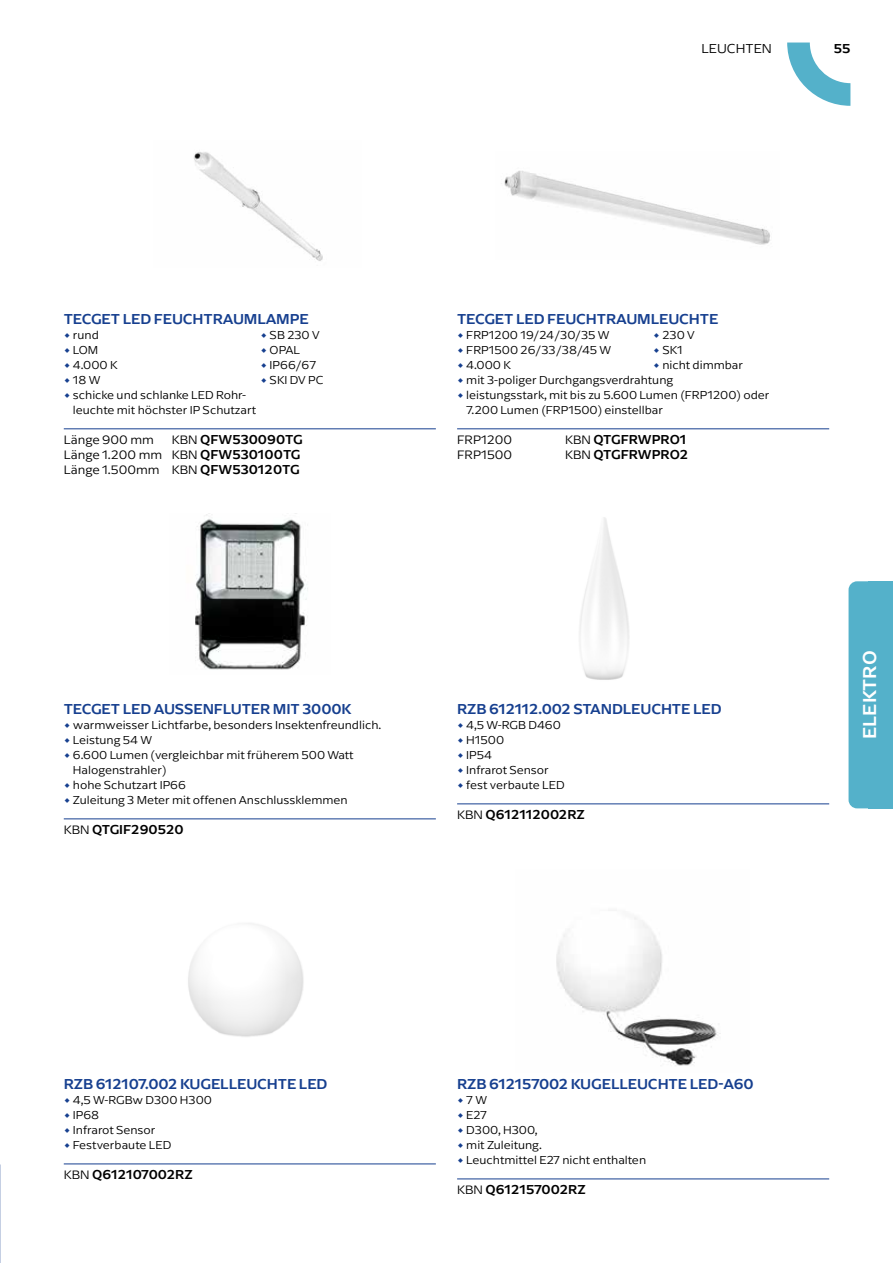
<style>
.page{position:relative;width:893px;height:1263px;background:#fff}
.page>*{position:absolute;margin:0;border:0;box-sizing:border-box;transform-origin:0 0}
.t1{font:500 19.5px "Arpona Sans";color:#fff}
.t2{font:500 15px "Arpona Sans";letter-spacing:-.01em;color:#163f8f}
.t3{font:500 13.5px "Arpona Sans";color:#000}
.t4{font:300 13.5px "Arpona Sans";color:#000}
.t5{font:300 12.75px/15px "Arpona Sans";color:#000}
.t6{font:300 12px/15px "Arpona Sans";color:#000}
.s1{font-weight:500;color:#163f8f}
.s2{font-weight:300;font-size:12.75px}
.s3{font-weight:500;font-size:13.5px}
</style>
<div class="page">
<hr style="left:64px;top:429px;width:372px;height:1px;background:#163f8f">
<hr style="left:457px;top:429px;width:372px;height:1px;background:#163f8f">
<img style="left:194px;top:152px;width:129px;height:109px">
<img style="left:504px;top:170px;width:266px;height:75px">
<hr style="left:64px;top:819px;width:372px;height:1px;background:#163f8f">
<img style="left:195px;top:514px;width:113px;height:156px">
<hr style="left:64px;top:1164px;width:372px;height:1px;background:#163f8f">
<hr style="left:457px;top:1179px;width:372px;height:1px;background:#163f8f">
<img style="left:188px;top:923px;width:116px;height:114px">
<img style="left:556px;top:917px;width:165px;height:149px">
<hr style="left:457px;top:804px;width:372px;height:1px;background:#163f8f">
<img style="left:579px;top:517px;width:50px;height:163px">
<svg style="left:787px;top:43px;width:63px;height:63px"></svg>
<div style="left:868px;top:581px;width:25px;height:227px;background:#54b1ca"></div>
<div style="left:848px;top:581px;width:41px;height:227px;background:#54b1ca;border-radius:9px"></div>
<p class="t4" style="left:701px;top:40px;width:72px">LEUCHTEN</p>
<p class="t3" style="left:834px;top:39px;width:18px">55</p>
<p class="t2" style="left:64px;top:308px;width:247px">TECGET LED FEUCHTRAUMLAMPE</p>
<p class="t6" style="left:64px;top:327px;width:37px"><span class="s1">•</span> rund</p>
<p class="t6" style="left:64px;top:342px;width:36px"><span class="s1">•</span> LOM</p>
<p class="t6" style="left:64px;top:357px;width:55px"><span class="s1">•</span> 4.000 K</p>
<p class="t6" style="left:64px;top:372px;width:38px"><span class="s1">•</span>18 W</p>
<p class="t6" style="left:73px;top:387px;width:185px;text-indent:-9px"><span class="s1">•</span> schicke und schlanke LED Rohr&shy;leuchte mit höchster IP Schutzart</p>
<p class="t5" style="left:64px;top:432px;width:92px">Länge 900 mm</p>
<p class="t3" style="left:172px;top:430px;width:132px"><span class="s2">KBN</span> QFW530090TG</p>
<p class="t5" style="left:64px;top:447px;width:238px">Länge 1.200 mm KBN <span class="s3">QFW530100TG<br></span>Länge 1.500mm KBN <span class="s3">QFW530120TG</span></p>
<p class="t6" style="left:260px;top:327px;width:61px"><span class="s1">•</span> SB 230 V</p>
<p class="t6" style="left:260px;top:342px;width:41px"><span class="s1">•</span> OPAL</p>
<p class="t6" style="left:260px;top:357px;width:57px"><span class="s1">•</span> IP66/67</p>
<p class="t6" style="left:260px;top:372px;width:65px"><span class="s1">•</span> SKI DV PC</p>
<p class="t2" style="left:457px;top:308px;width:263px">TECGET LED FEUCHTRAUMLEUCHTE</p>
<p class="t6" style="left:457px;top:327px;width:154px"><span class="s1">•</span> FRP1200 19/24/30/35 W</p>
<p class="t6" style="left:457px;top:342px;width:156px"><span class="s1">•</span> FRP1500 26/33/38/45 W</p>
<p class="t6" style="left:457px;top:357px;width:55px"><span class="s1">•</span> 4.000 K</p>
<p class="t6" style="left:457px;top:372px;width:218px"><span class="s1">•</span> mit 3-poliger Durchgangsverdrahtung</p>
<p class="t6" style="left:466px;top:387px;width:305px;text-indent:-9px"><span class="s1">•</span> leistungsstark, mit bis zu 5.600 Lumen (FRP1200) oder<br>7.200 Lumen (FRP1500) einstellbar</p>
<p class="t5" style="left:457px;top:432px;width:56px">FRP1200</p>
<p class="t3" style="left:565px;top:430px;width:123px"><span class="s2">KBN</span> QTGFRWPRO1</p>
<p class="t5" style="left:457px;top:447px;width:57px">FRP1500</p>
<p class="t3" style="left:565px;top:445px;width:125px"><span class="s2">KBN</span> QTGFRWPRO2</p>
<p class="t6" style="left:653px;top:327px;width:43px"><span class="s1">•</span> 230 V</p>
<p class="t6" style="left:653px;top:342px;width:31px"><span class="s1">•</span> SK1</p>
<p class="t6" style="left:653px;top:357px;width:91px"><span class="s1">•</span> nicht dimmbar</p>
<p class="t2" style="left:64px;top:698px;width:289px">TECGET LED AUSSENFLUTER MIT 3000K</p>
<p class="t6" style="left:64px;top:717px;width:319px"><span class="s1">•</span> warmweisser Lichtfarbe, besonders Insektenfreundlich.</p>
<p class="t6" style="left:64px;top:732px;width:90px"><span class="s1">•</span> Leistung 54 W</p>
<p class="t6" style="left:73px;top:747px;width:282px;text-indent:-9px"><span class="s1">•</span> 6.600 Lumen (vergleichbar mit früherem 500 Watt<br>Halogenstrahler)</p>
<p class="t6" style="left:64px;top:777px;width:124px"><span class="s1">•</span> hohe Schutzart IP66</p>
<p class="t6" style="left:64px;top:792px;width:285px"><span class="s1">•</span> Zuleitung 3 Meter mit offenen Anschlussklemmen</p>
<p class="t3" style="left:64px;top:820px;width:121px"><span class="s2">KBN</span> QTGIF290520</p>
<p class="t2" style="left:457px;top:698px;width:266px">RZB 612112.002 STANDLEUCHTE LED</p>
<p class="t6" style="left:457px;top:717px;width:105px"><span class="s1">•</span> 4,5 W-RGB D460</p>
<p class="t6" style="left:457px;top:732px;width:49px"><span class="s1">•</span> H1500</p>
<p class="t6" style="left:457px;top:747px;width:36px"><span class="s1">•</span> IP54</p>
<p class="t6" style="left:457px;top:762px;width:93px"><span class="s1">•</span> Infrarot Sensor</p>
<p class="t6" style="left:457px;top:777px;width:109px"><span class="s1">•</span> fest verbaute LED</p>
<p class="t3" style="left:457px;top:805px;width:129px"><span class="s2">KBN</span> Q612112002RZ</p>
<h1 class="t1" style="left:856px;top:739px;width:90px;rotate:-90deg">ELEKTRO</h1>
<p class="t2" style="left:64px;top:1073px;width:265px">RZB 612107.002 KUGELLEUCHTE LED</p>
<p class="t6" style="left:64px;top:1092px;width:150px"><span class="s1">•</span> 4,5 W-RGBw D300 H300</p>
<p class="t6" style="left:64px;top:1107px;width:37px"><span class="s1">•</span> IP68</p>
<p class="t6" style="left:64px;top:1122px;width:93px"><span class="s1">•</span> Infrarot Sensor</p>
<p class="t6" style="left:64px;top:1137px;width:109px"><span class="s1">•</span> Festverbaute LED</p>
<p class="t3" style="left:64px;top:1165px;width:130px"><span class="s2">KBN</span> Q612107002RZ</p>
<p class="t2" style="left:457px;top:1073px;width:298px">RZB 612157002 KUGELLEUCHTE LED-A60</p>
<p class="t6" style="left:457px;top:1092px;width:32px"><span class="s1">•</span>7 W</p>
<p class="t6" style="left:457px;top:1107px;width:31px"><span class="s1">•</span> E27</p>
<p class="t6" style="left:457px;top:1122px;width:82px"><span class="s1">•</span> D300, H300,</p>
<p class="t6" style="left:457px;top:1137px;width:86px"><span class="s1">•</span> mit Zuleitung.</p>
<p class="t6" style="left:457px;top:1152px;width:190px"><span class="s1">•</span> Leuchtmittel E27 nicht enthalten</p>
<p class="t3" style="left:457px;top:1180px;width:130px"><span class="s2">KBN</span> Q612157002RZ</p>
</div>
